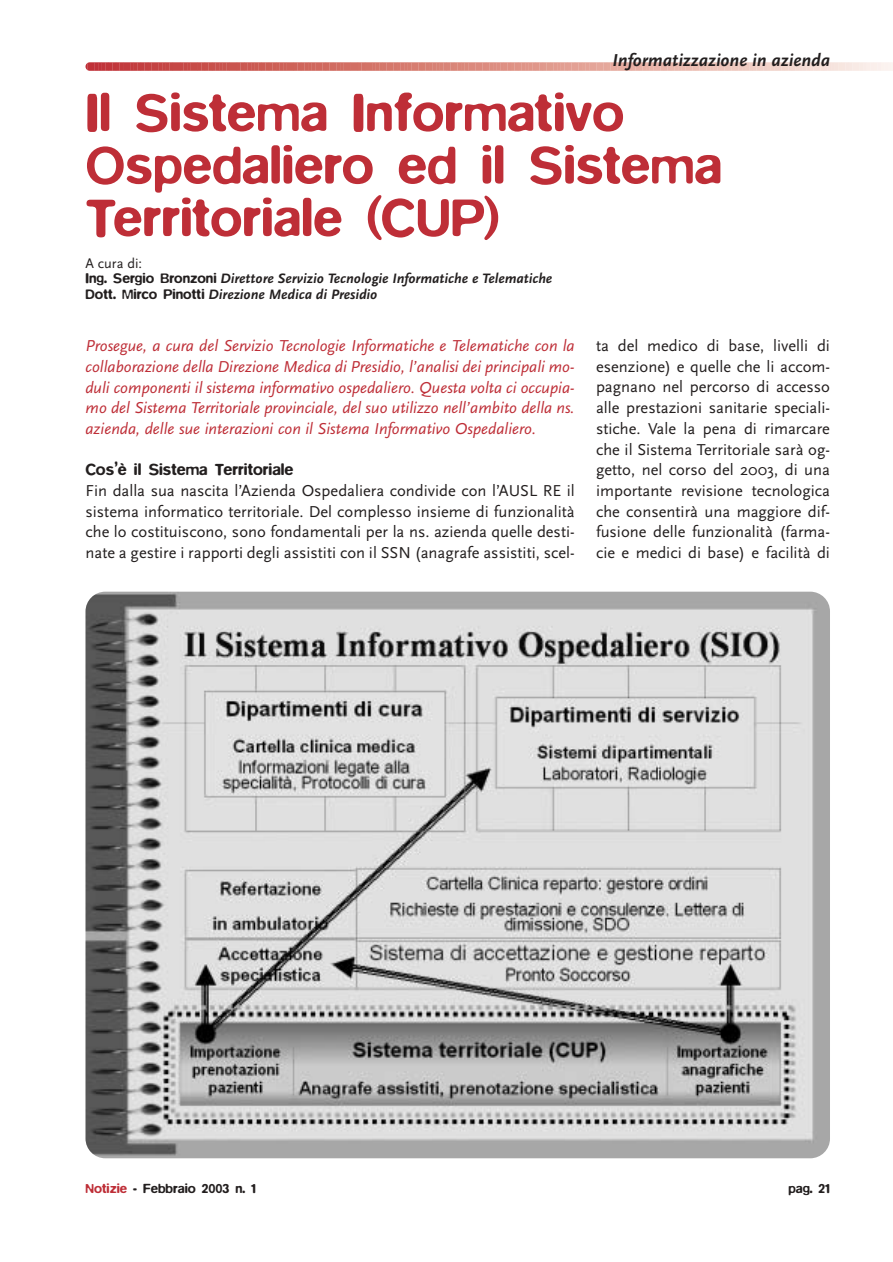
<style>
.page{position:relative;width:893px;height:1262px;background:#fff}
.page>*{position:absolute;margin:0;border:0;box-sizing:border-box;transform-origin:0 0}
.t1{font:500 54px/52.5px "Blur";color:#be2e37}
.t2{font:italic 700 18px "Scala Sans";color:#231f1f}
.t3{font:16.5px/20.7px "Scala Sans";color:#231f1f;text-align:justify}
.t4{font:italic 16.5px/20.7px "Scala Sans";color:#be2e37;text-align:justify}
.t5{font:500 16.5px "Blur";color:#231f1f}
.t6{font:italic 700 14.25px/15.8px "Scala Sans";color:#231f1f}
.t7{font:500 13.5px "Blur";color:#231f1f}
.s1{font-weight:400;font-style:normal}
.s2{font-family:"Blur";font-weight:500;font-style:normal}
.s3{color:#be2e37}
</style>
<div class="page">
<svg style="left:85px;top:62px;width:808px;height:9px"></svg>
<img style="left:85px;top:591px;width:745px;height:567px;border-radius:20px">
<p class="t2" style="left:612px;top:53px;width:219px">Informatizzazione in azienda</p>
<h1 class="t1" style="left:85px;top:91px;width:638px">Il Sistema Informativo<br>Ospedaliero ed il Sistema<br>Territoriale (CUP)</h1>
<p class="t6" style="left:85px;top:256px;width:468px"><span class="s1">A cura di:<br></span><span class="s2">Ing. Sergio Bronzoni</span> Direttore Servizio Tecnologie Informatiche e Telematiche<br><span class="s2">Dott. Mirco Pinotti</span> Direzione Medica di Presidio</p>
<p class="t4" style="left:85px;top:337px;width:491px">Prosegue, a cura del Servizio Tecnologie Informatiche e Telematiche con la collaborazione della Direzione Medica di Presidio, l’analisi dei principali mo&shy;duli componenti il sistema informativo ospedaliero. Questa volta ci occupia&shy;mo del Sistema Territoriale provinciale, del suo utilizzo nell’ambito della ns. azienda, delle sue interazioni con il Sistema Informativo Ospedaliero.</p>
<p class="t5" style="left:85px;top:464px;width:209px">Cos’è il Sistema Territoriale</p>
<p class="t3" style="left:85px;top:481px;width:490px">Fin dalla sua nascita l’Azienda Ospedaliera condivide con l’AUSL RE il sistema informatico territoriale. Del complesso insieme di funzionalità che lo costituiscono, sono fondamentali per la ns. azienda quelle desti&shy;nate a gestire i rapporti degli assistiti con il SSN (anagrafe assistiti, scel-</p>
<p class="t3" style="left:596px;top:336px;width:235px">ta del medico di base, livelli di esenzione) e quelle che li accom&shy;pagnano nel percorso di accesso alle prestazioni sanitarie speciali&shy;stiche. Vale la pena di rimarcare che il Sistema Territoriale sarà og&shy;getto, nel corso del 2003, di una importante revisione tecnologica che consentirà una maggiore dif&shy;fusione delle funzionalità (farma&shy;cie e medici di base) e facilità di</p>
<p class="t7" style="left:85px;top:1184px;width:172px"><span class="s3">Notizie</span> - Febbraio 2003 n. 1</p>
<p class="t7" style="left:788px;top:1184px;width:43px">pag. 21</p>
</div>
